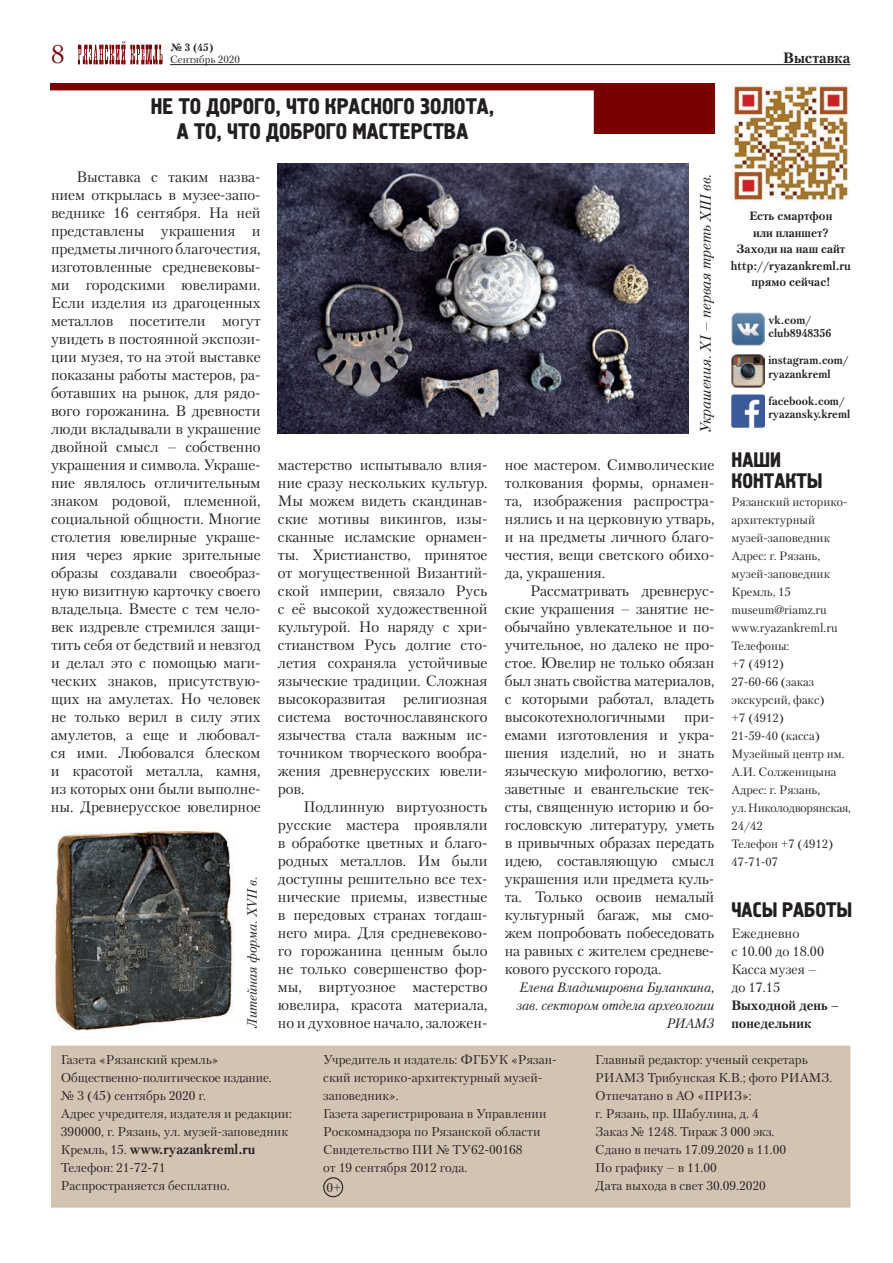
<style>
.page{position:relative;width:893px;height:1263px;background:#fff}
.page>*{position:absolute;margin:0;border:0;box-sizing:border-box;transform-origin:0 0}
.t1{font:25.5px "Petersburg C";color:#790100}
.t2{font:22.5px/25.5px "Hermes C";color:#231f20;text-align:center}
.t3{font:21px/21px "Hermes C";color:#231f20}
.t4{font:15px/18px "Petersburg C";letter-spacing:-.005em;color:#231f20;text-align:justify}
.t5{font:italic 15px "Petersburg C";color:#231f20}
.t6{font:700 15px "Petersburg C";color:#231f20}
.t7{font:italic 13.5px/18px "Petersburg C";color:#231f20;text-align:right}
.t8{font:700 13.5px/18px "Petersburg C";color:#231f20}
.t9{font:13.5px/18px "Petersburg C";color:#231f20}
.t10{font:12.75px/18px "Petersburg C";color:#231f20}
.t11{font:12px/18px "Petersburg C";color:#231f20}
.t12{font:700 12px/16.5px "Petersburg C";color:#231f20;text-align:center}
.t13{font:700 11.25px/13.5px "Petersburg C";color:#231f20}
.t14{font:10.5px "Petersburg C";color:#231f20}
.t15{font:700 10.5px "Petersburg C";color:#231f20}
.s1{font-weight:400;font-size:12.75px}
</style>
<div class="page">
<svg style="left:78px;top:41px;width:85px;height:23px"></svg>
<hr style="left:170px;top:64px;width:680px;height:1px;background:#231f20">
<div style="left:51px;top:1046px;width:799px;height:162px;background:#d3c3b3;border:2px solid #d3c3b3"></div>
<div style="left:50px;top:83px;width:664px;height:51px;background:#790100"></div>
<div style="left:50px;top:90px;width:544px;height:55px;background:#fff;border:1px solid #fff"></div>
<div style="left:323px;top:1177px;width:20px;height:20px;border:1px solid #231f20;border-radius:50%"></div>
<img style="left:731px;top:83px;width:120px;height:120px">
<img style="left:731px;top:394px;width:33px;height:33px">
<img style="left:731px;top:354px;width:33px;height:33px">
<img style="left:731px;top:312px;width:33px;height:33px">
<img style="left:51px;top:830px;width:184px;height:201px">
<img style="left:278px;top:164px;width:411px;height:270px">
<h1 class="t1" style="left:51px;top:39px;width:15px">8</h1>
<p class="t15" style="left:170px;top:40px;width:45px">№ 3 (45)</p>
<p class="t14" style="left:170px;top:53px;width:71px">Сентябрь 2020</p>
<h2 class="t2" style="left:151px;top:94px;width:345px">Не то дорого, что красного золота, а то, что доброго мастерства</h2>
<p class="t4" style="left:51px;top:167px;width:211px;text-indent:26px">Выставка с таким назва&shy;нием открылась в музее-запо&shy;веднике 16 сентября. На ней представлены украшения и предметы личного благочестия, изготовленные средневековы&shy;ми городскими ювелирами.<br>Если изделия из драгоценных металлов посетители могут увидеть в постоянной экспози&shy;ции музея, то на этой выставке показаны работы мастеров, ра&shy;ботавших на рынок, для рядо&shy;вого горожанина. В древности люди вкладывали в украшение двойной смысл – собственно украшения и символа. Украше&shy;ние являлось отличительным знаком родовой, племенной, социальной общности. Многие столетия ювелирные украше&shy;ния через яркие зрительные образы создавали своеобраз&shy;ную визитную карточку своего владельца. Вместе с тем чело&shy;век издревле стремился защи&shy;тить себя от бедствий и невзгод и делал это с помощью маги&shy;ческих знаков, присутствую&shy;щих на амулетах. Но человек не только верил в силу этих амулетов, а еще и любовал&shy;ся ими. Любовался блеском и красотой металла, камня, из которых они были выполне&shy;ны. Древнерусское ювелирное</p>
<p class="t7" style="left:243px;top:1028px;width:152px;rotate:-90deg">Литейная форма. XVII в.</p>
<p class="t4" style="left:278px;top:455px;width:211px">мастерство испытывало влия&shy;ние сразу нескольких культур.<br>Мы можем видеть скандинав&shy;ские мотивы викингов, изы&shy;сканные исламские орнамен&shy;ты. Христианство, принятое от могущественной Византий&shy;ской империи, связало Русь с её высокой художественной культурой. Но наряду с хри&shy;стианством Русь долгие сто&shy;летия сохраняла устойчивые языческие традиции. Сложная высокоразвитая религиозная система восточнославянского язычества стала важным ис&shy;точником творческого вообра&shy;жения древнерусских ювели&shy;ров.</p>
<p class="t4" style="left:278px;top:797px;width:211px;text-indent:26px">Подлинную виртуозность русские мастера проявляли в обработке цветных и благо&shy;родных металлов. Им были доступны решительно все тех&shy;нические приемы, известные в передовых странах тогдаш&shy;него мира. Для средневеково&shy;го горожанина ценным было не только совершенство фор&shy;мы, виртуозное мастерство ювелира, красота материала, но и духовное начало, заложен-</p>
<p class="t5" style="left:697px;top:433px;width:260px;rotate:-90deg">Украшения. XI – первая треть XIII вв.</p>
<p class="t4" style="left:505px;top:455px;width:211px">ное мастером. Символические толкования формы, орнамен&shy;та, изображения распростра&shy;нялись и на церковную утварь, и на предметы личного благо&shy;честия, вещи светского обихо&shy;да, украшения.</p>
<p class="t4" style="left:505px;top:581px;width:211px;text-indent:26px">Рассматривать древнерус&shy;ские украшения – занятие не&shy;обычайно увлекательное и по&shy;учительное, но далеко не про&shy;стое. Ювелир не только обязан был знать свойства материалов, с которыми работал, владеть высокотехнологичными при&shy;емами изготовления и укра&shy;шения изделий, но и знать языческую мифологию, ветхо&shy;заветные и евангельские тек&shy;сты, священную историю и бо&shy;гословскую литературу, уметь в привычных образах передать идею, составляющую смысл украшения или предмета куль&shy;та. Только освоив немалый культурный багаж, мы смо&shy;жем попробовать побеседовать на равных с жителем средневе&shy;кового русского города.</p>
<p class="t7" style="left:516px;top:978px;width:199px">Елена Владимировна Буланкина, зав. сектором отдела археологии<br>РИАМЗ</p>
<p class="t6" style="left:783px;top:49px;width:69px">Выставка</p>
<p class="t12" style="left:731px;top:208px;width:122px">Есть смартфон<br>или планшет?<br>Заходи на наш сайт http://ryazankreml.ru прямо сейчас!</p>
<p class="t13" style="left:768px;top:313px;width:64px">vk.com/ club8948356</p>
<p class="t13" style="left:768px;top:353px;width:82px">instagram.com/ ryazankreml</p>
<p class="t13" style="left:768px;top:394px;width:83px">facebook.com/ ryazansky.kreml</p>
<h3 class="t3" style="left:731px;top:450px;width:91px">Наши контакты</h3>
<p class="t11" style="left:731px;top:492px;width:121px">Рязанский историко&shy;архитектурный музей-заповедник<br>Адрес: г. Рязань, музей-заповедник<br>Кремль, 15 museum@riamz.ru www.ryazankreml.ru<br>Телефоны:<br>+7 (4912)<br>27-60-66 (заказ экскурсий, факс)<br>+7 (4912)<br>21-59-40 (касса)<br>Музейный центр им.<br>А.И. Солженицына<br>Адрес: г. Рязань,<br>ул. Николодворянская,<br>24/42<br>Телефон +7 (4912)<br>47-71-07</p>
<h3 class="t3" style="left:731px;top:900px;width:120px">часы работы</h3>
<p class="t9" style="left:731px;top:924px;width:94px">Ежедневно<br>с 10.00 до 18.00<br>Касса музея – до 17.15</p>
<p class="t8" style="left:731px;top:995px;width:110px">Выходной день – понедельник</p>
<p class="t10" style="left:61px;top:1050px;width:232px">Газета «Рязанский кремль» Общественно-политическое издание.<br>№ 3 (45) сентябрь 2020 г.<br>Адрес учредителя, издателя и редакции:<br>390000, г. Рязань, ул. музей-заповедник</p>
<p class="t8" style="left:61px;top:1140px;width:196px"><span class="s1">Кремль, 15.</span> www.ryazankreml.ru</p>
<p class="t10" style="left:61px;top:1158px;width:170px">Телефон: 21-72-71<br>Распространяется бесплатно.</p>
<p class="t10" style="left:323px;top:1050px;width:235px">Учредитель и издатель: ФГБУК «Рязан&shy;ский историко-архитектурный музей&shy;заповедник».<br>Газета зарегистрирована в Управлении<br>Роскомнадзора по Рязанской области<br>Свидетельство ПИ № ТУ62-00168<br>от 19 сентября 2012 года.</p>
<p class="t10" style="left:595px;top:1050px;width:239px">Главный редактор: ученый секретарь<br>РИАМЗ Трибунская К.В.; фото РИАМЗ.<br>Отпечатано в АО «ПРИЗ»:<br>г. Рязань, пр. Шабулина, д. 4<br>Заказ № 1248. Тираж 3 000 экз.<br>Сдано в печать 17.09.2020 в 11.00<br>По графику – в 11.00<br>Дата выхода в свет 30.09.2020</p>
<p class="t10" style="left:327px;top:1178px;width:16px">0+</p>
</div>
